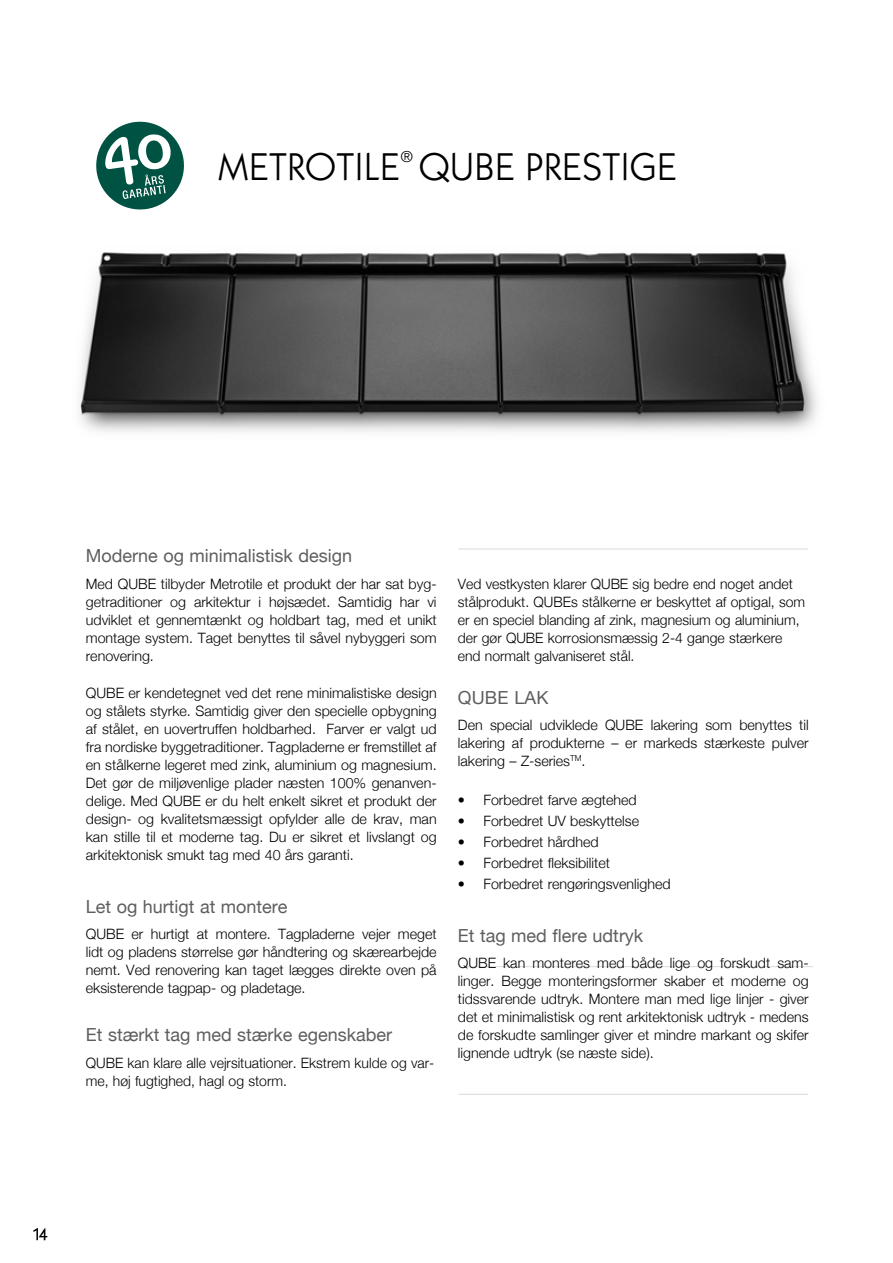
<style>
.page{position:relative;width:893px;height:1263px;background:#fff}
.page>*{position:absolute;margin:0;border:0;box-sizing:border-box;transform-origin:0 0}
.t1{font:39px "Itc Kabel";letter-spacing:.02em;color:#000}
.t2{font:18px "Helvetica Neue";color:#5f5e5e}
.t3{font:15.9px "Itc Kabel";color:#000}
.t4{font:15px "Kabel";color:#000}
.t5{font:300 14.25px/18px "Helvetica Neue";color:#000;text-align:justify}
</style>
<div class="page">
<img style="left:79px;top:252px;width:739px;height:180px">
<hr style="left:464px;top:966px;width:349px;height:1px;background:#dadada">
<svg style="left:96px;top:121px;width:88px;height:89px"></svg>
<hr style="left:458px;top:549px;width:350px;height:1px;background:#dadada">
<hr style="left:458px;top:1094px;width:350px;height:1px;background:#dadada">
<h1 class="t1" style="left:218px;top:144px;width:183px">METROTILE</h1>
<p class="t3" style="left:400px;top:147px;width:14px">®</p>
<h1 class="t1" style="left:419px;top:144px;width:259px">QUBE PRESTIGE</h1>
<p class="t2" style="left:86px;top:543px;width:268px">Moderne og minimalistisk design</p>
<p class="t5" style="left:86px;top:573px;width:352px">Med QUBE tilbyder Metrotile et produkt der har sat byg&shy;getraditioner og arkitektur i højsædet. Samtidig har vi udviklet et gennemtænkt og holdbart tag, med et unikt montage system. Taget benyttes til såvel nybyggeri som renovering.</p>
<p class="t5" style="left:86px;top:683px;width:352px">QUBE er kendetegnet ved det rene minimalistiske design og stålets styrke. Samtidig giver den specielle opbygning af stålet, en uovertruffen holdbarhed. Farver er valgt ud fra nordiske byggetraditioner. Tagpladerne er fremstillet af en stålkerne legeret med zink, aluminium og magnesium.<br>Det gør de miljøvenlige plader næsten 100% genanven&shy;delige. Med QUBE er du helt enkelt sikret et produkt der design- og kvalitetsmæssigt opfylder alle de krav, man kan stille til et moderne tag. Du er sikret et livslangt og arkitektonisk smukt tag med 40 års garanti.</p>
<p class="t2" style="left:86px;top:893px;width:203px">Let og hurtigt at montere</p>
<p class="t5" style="left:86px;top:924px;width:352px">QUBE er hurtigt at montere. Tagpladerne vejer meget lidt og pladens størrelse gør håndtering og skærearbejde nemt. Ved renovering kan taget lægges direkte oven på eksisterende tagpap- og pladetage.</p>
<p class="t2" style="left:86px;top:1022px;width:308px">Et stærkt tag med stærke egenskaber</p>
<p class="t5" style="left:86px;top:1053px;width:350px">QUBE kan klare alle vejrsituationer. Ekstrem kulde og var&shy;me, høj fugtighed, hagl og storm.</p>
<p class="t5" style="left:458px;top:573px;width:349px;text-align:left">Ved vestkysten klarer QUBE sig bedre end noget andet stålprodukt. QUBEs stålkerne er beskyttet af optigal, som er en speciel blanding af zink, magnesium og aluminium, der gør QUBE korrosionsmæssig 2-4 gange stærkere end normalt galvaniseret stål.</p>
<p class="t2" style="left:458px;top:684px;width:92px">QUBE LAK</p>
<p class="t5" style="left:458px;top:715px;width:352px">Den special udviklede QUBE lakering som benyttes til lakering af produkterne – er markeds stærkeste pulver lakering – Z-series<sup>TM</sup>.</p>
<p class="t5" style="left:458px;top:790px;width:180px">• Forbedret farve ægtehed</p>
<p class="t5" style="left:458px;top:811px;width:183px">• Forbedret UV beskyttelse</p>
<p class="t5" style="left:458px;top:832px;width:142px">• Forbedret hårdhed</p>
<p class="t5" style="left:458px;top:853px;width:154px">• Forbedret fleksibilitet</p>
<p class="t5" style="left:458px;top:874px;width:214px">• Forbedret rengøringsvenlighed</p>
<p class="t2" style="left:458px;top:922px;width:187px">Et tag med flere udtryk</p>
<p class="t5" style="left:458px;top:953px;width:352px">QUBE kan monteres med både lige og forskudt sam&shy;linger. Begge monteringsformer skaber et moderne og tidssvarende udtryk. Montere man med lige linjer - giver det et minimalistisk og rent arkitektonisk udtryk - medens de forskudte samlinger giver et mindre markant og skifer lignende udtryk (se næste side).</p>
<p class="t4" style="left:33px;top:1224px;width:17px">14</p>
</div>
